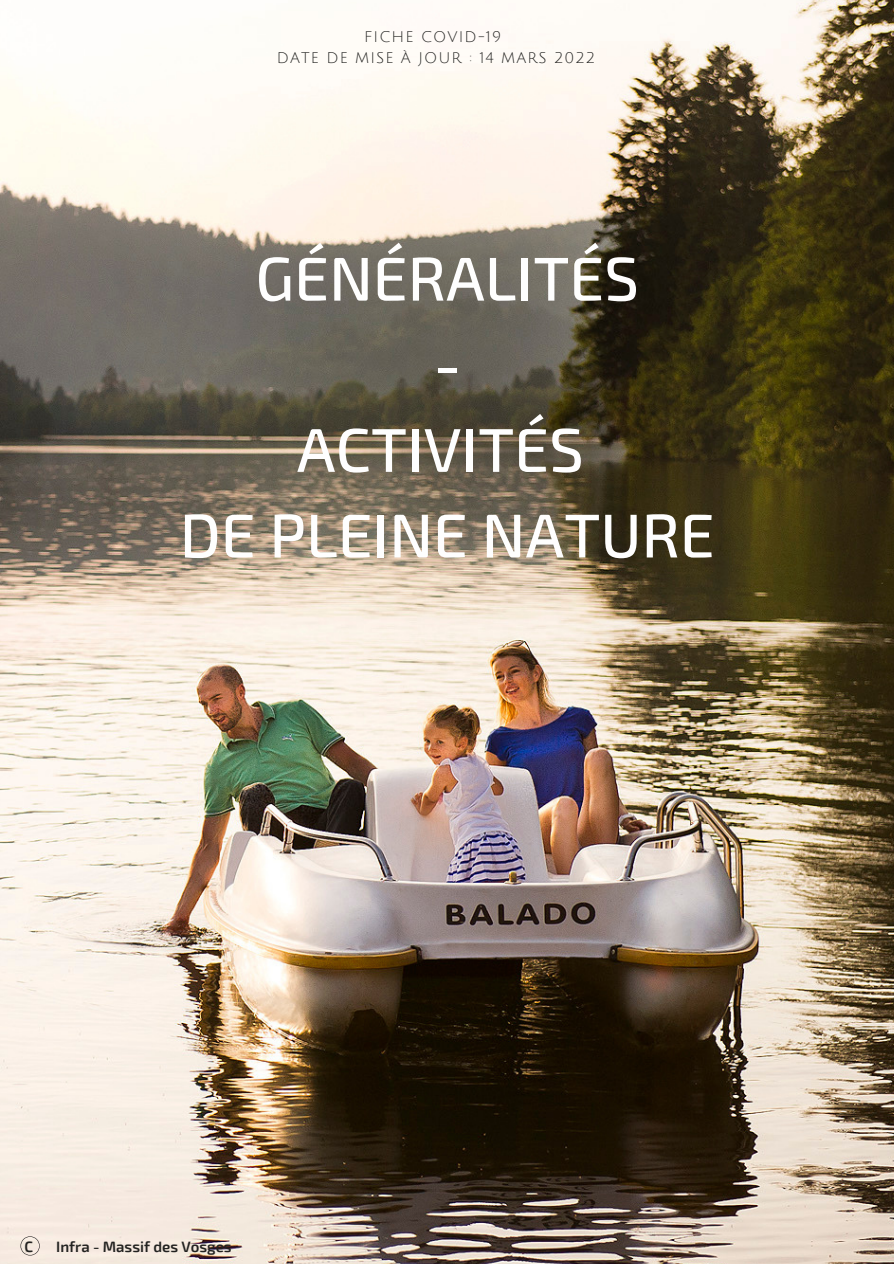
<style>
.page{position:relative;width:894px;height:1264px;background:#fff}
.page>*{position:absolute;margin:0;border:0;box-sizing:border-box;transform-origin:0 0}
.t1{font:500 61.8px "Exo 2";color:#fefefe}
.t2{font:15px "Julius Sans One";letter-spacing:.07em;color:#222220}
.t3{font:600 15px "Exo 2";color:#222220}
</style>
<div class="page">
<img style="left:0;top:0;width:893px;height:1263px">
<svg style="left:20px;top:1236px;width:20px;height:19px"></svg>
<p class="t2" style="left:364px;top:29px;width:138px">FICHE COVID-19</p>
<p class="t2" style="left:277px;top:50px;width:319px">DATE DE MISE À JOUR : 14 MARS 2022</p>
<p class="t1" style="left:255px;top:239px;width:385px">GÉNÉRALITÉS</p>
<p class="t1" style="left:433px;top:324px;width:29px">-</p>
<p class="t1" style="left:297px;top:410px;width:288px">ACTIVITÉS</p>
<p class="t1" style="left:180px;top:495px;width:536px">DE PLEINE NATURE</p>
<p class="t3" style="left:24px;top:1236px;width:10px">C</p>
<p class="t3" style="left:56px;top:1236px;width:177px">Infra - Massif des Vosges</p>
</div>
